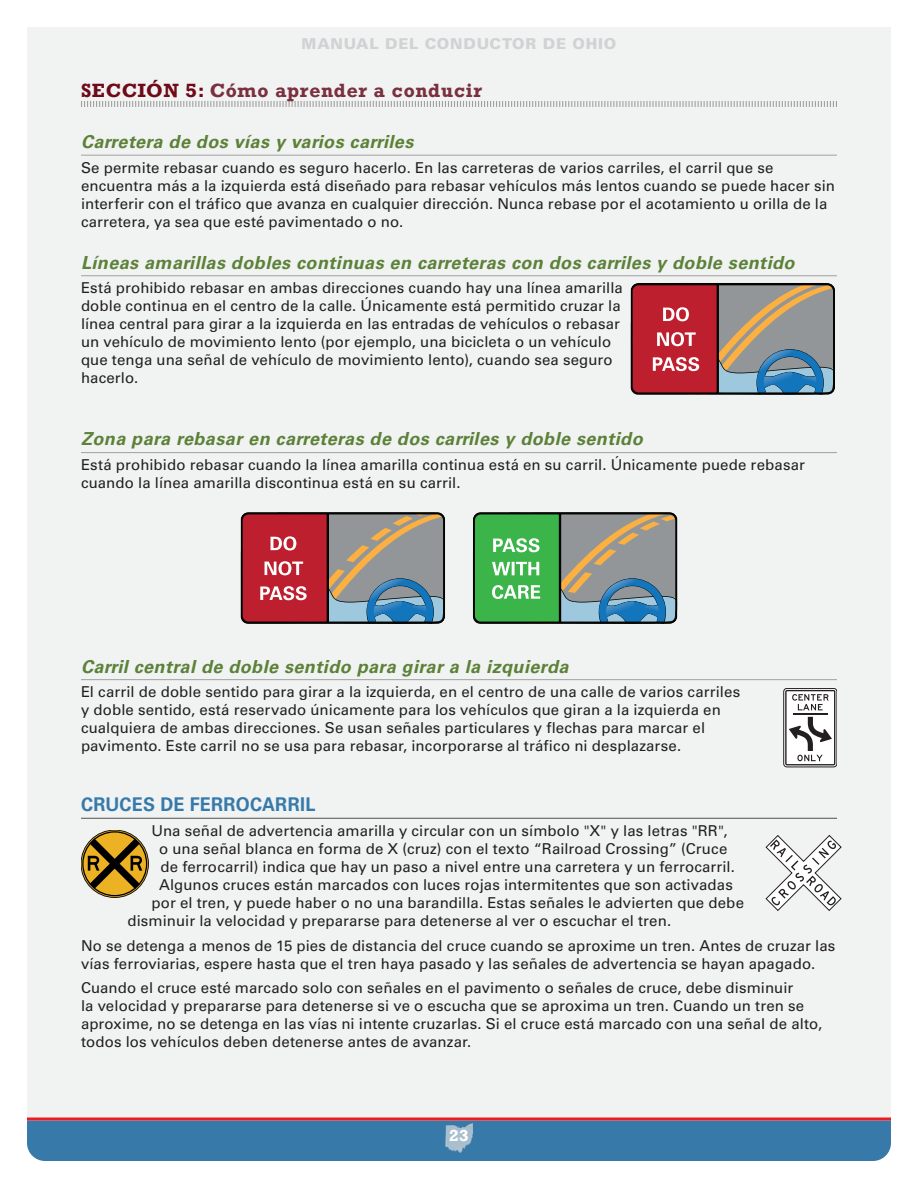
<style>
.page{position:relative;width:918px;height:1188px;background:#fff}
.page>*{position:absolute;margin:0;border:0;box-sizing:border-box;transform-origin:0 0}
.t1{font:700 18.9px "Univers LT Std";letter-spacing:.015em;color:#377aaa;scale:.95 1}
.t2{font:italic 700 18px "Univers LT Std";letter-spacing:.025em;color:#5c8138}
.t3{font:700 18px "Rockwell";letter-spacing:.04em;color:#7a303f}
.t4{font:15px/18px "Univers LT Std";letter-spacing:.01em;color:#231f20}
.t5{font:900 15px "Univers LT Std";letter-spacing:.05em;color:#d1d2d4}
.t6{font:700 15px "Rockwell";color:#fff}
.s1{color:#6f0b19}
</style>
<div class="page">
<div style="left:27px;top:27px;width:864px;height:1093px;background:#f1f3f3"></div>
<div style="left:27px;top:1120px;width:864px;height:41px;background:#377aaa"></div>
<hr style="left:27px;top:1118px;width:864px;height:2px;background:#ea1d23">
<img style="left:445px;top:1123px;width:28px;height:30px">
<hr style="left:81px;top:155px;width:756px;height:1px;background:#a1a0a0">
<hr style="left:81px;top:275px;width:756px;height:1px;background:#a1a0a0">
<hr style="left:81px;top:452px;width:756px;height:1px;background:#a1a0a0">
<svg style="left:473px;top:512px;width:204px;height:112px;background:#6c9c77"></svg>
<svg style="left:241px;top:512px;width:204px;height:112px;background:#99666c"></svg>
<hr style="left:81px;top:679px;width:756px;height:1px;background:#a1a0a0">
<hr style="left:81px;top:818px;width:756px;height:1px;background:#525051">
<div style="left:784px;top:688px;width:53px;height:79px;border:1px solid #231f20;border-radius:3px"></div>
<svg style="left:785px;top:690px;width:50px;height:75px"></svg>
<svg style="left:82px;top:831px;width:65px;height:65px;background:#9d8038"></svg>
<svg style="left:766px;top:835px;width:75px;height:76px"></svg>
<svg style="left:631px;top:283px;width:204px;height:112px;background:#9a666b"></svg>
<svg style="left:81px;top:101px;width:756px;height:6px"></svg>
<p class="t5" style="left:302px;top:35px;width:316px">MANUAL DEL CONDUCTOR DE OHIO</p>
<p class="t3" style="left:81px;top:78px;width:403px"><span class="s1">SECCIÓN 5:</span> Cómo aprender a conducir</p>
<p class="t2" style="left:81px;top:131px;width:334px">Carretera de dos vías y varios carriles</p>
<p class="t4" style="left:81px;top:159px;width:756px">Se permite rebasar cuando es seguro hacerlo. En las carreteras de varios carriles, el carril que se encuentra más a la izquierda está diseñado para rebasar vehículos más lentos cuando se puede hacer sin interferir con el tráfico que avanza en cualquier dirección. Nunca rebase por el acotamiento u orilla de la carretera, ya sea que esté pavimentado o no.</p>
<p class="t2" style="left:81px;top:252px;width:715px">Líneas amarillas dobles continuas en carreteras con dos carriles y doble sentido</p>
<p class="t4" style="left:81px;top:279px;width:543px">Está prohibido rebasar en ambas direcciones cuando hay una línea amarilla doble continua en el centro de la calle. Únicamente está permitido cruzar la línea central para girar a la izquierda en las entradas de vehículos o rebasar un vehículo de movimiento lento (por ejemplo, una bicicleta o un vehículo que tenga una señal de vehículo de movimiento lento), cuando sea seguro hacerlo.</p>
<p class="t2" style="left:81px;top:429px;width:563px">Zona para rebasar en carreteras de dos carriles y doble sentido</p>
<p class="t4" style="left:81px;top:456px;width:725px">Está prohibido rebasar cuando la línea amarilla continua está en su carril. Únicamente puede rebasar cuando la línea amarilla discontinua está en su carril.</p>
<p class="t2" style="left:81px;top:656px;width:489px">Carril central de doble sentido para girar a la izquierda</p>
<p class="t4" style="left:81px;top:683px;width:661px">El carril de doble sentido para girar a la izquierda, en el centro de una calle de varios carriles y doble sentido, está reservado únicamente para los vehículos que giran a la izquierda en cualquiera de ambas direcciones. Se usan señales particulares y flechas para marcar el pavimento. Este carril no se usa para rebasar, incorporarse al tráfico ni desplazarse.</p>
<p class="t1" style="left:81px;top:793px;width:248px">CRUCES DE FERROCARRIL</p>
<p class="t4" style="left:152px;top:822px;width:578px">Una señal de advertencia amarilla y circular con un símbolo "X" y las letras "RR",</p>
<p class="t4" style="left:159px;top:840px;width:570px">o una señal blanca en forma de X (cruz) con el texto “Railroad Crossing” (Cruce</p>
<p class="t4" style="left:160px;top:858px;width:576px">de ferrocarril) indica que hay un paso a nivel entre una carretera y un ferrocarril.</p>
<p class="t4" style="left:159px;top:876px;width:575px">Algunos cruces están marcados con luces rojas intermitentes que son activadas</p>
<p class="t4" style="left:152px;top:894px;width:594px">por el tren, y puede haber o no una barandilla. Estas señales le advierten que debe</p>
<p class="t4" style="left:128px;top:912px;width:545px">disminuir la velocidad y prepararse para detenerse al ver o escuchar el tren.</p>
<p class="t4" style="left:81px;top:936px;width:756px">No se detenga a menos de 15 pies de distancia del cruce cuando se aproxime un tren. Antes de cruzar las vías ferroviarias, espere hasta que el tren haya pasado y las señales de advertencia se hayan apagado.</p>
<p class="t4" style="left:81px;top:979px;width:743px">Cuando el cruce esté marcado solo con señales en el pavimento o señales de cruce, debe disminuir<br>la velocidad y prepararse para detenerse si ve o escucha que se aproxima un tren. Cuando un tren se aproxime, no se detenga en las vías ni intente cruzarlas. Si el cruce está marcado con una señal de alto, todos los vehículos deben detenerse antes de avanzar.</p>
<p class="t6" style="left:449px;top:1126px;width:21px">23</p>
</div>
